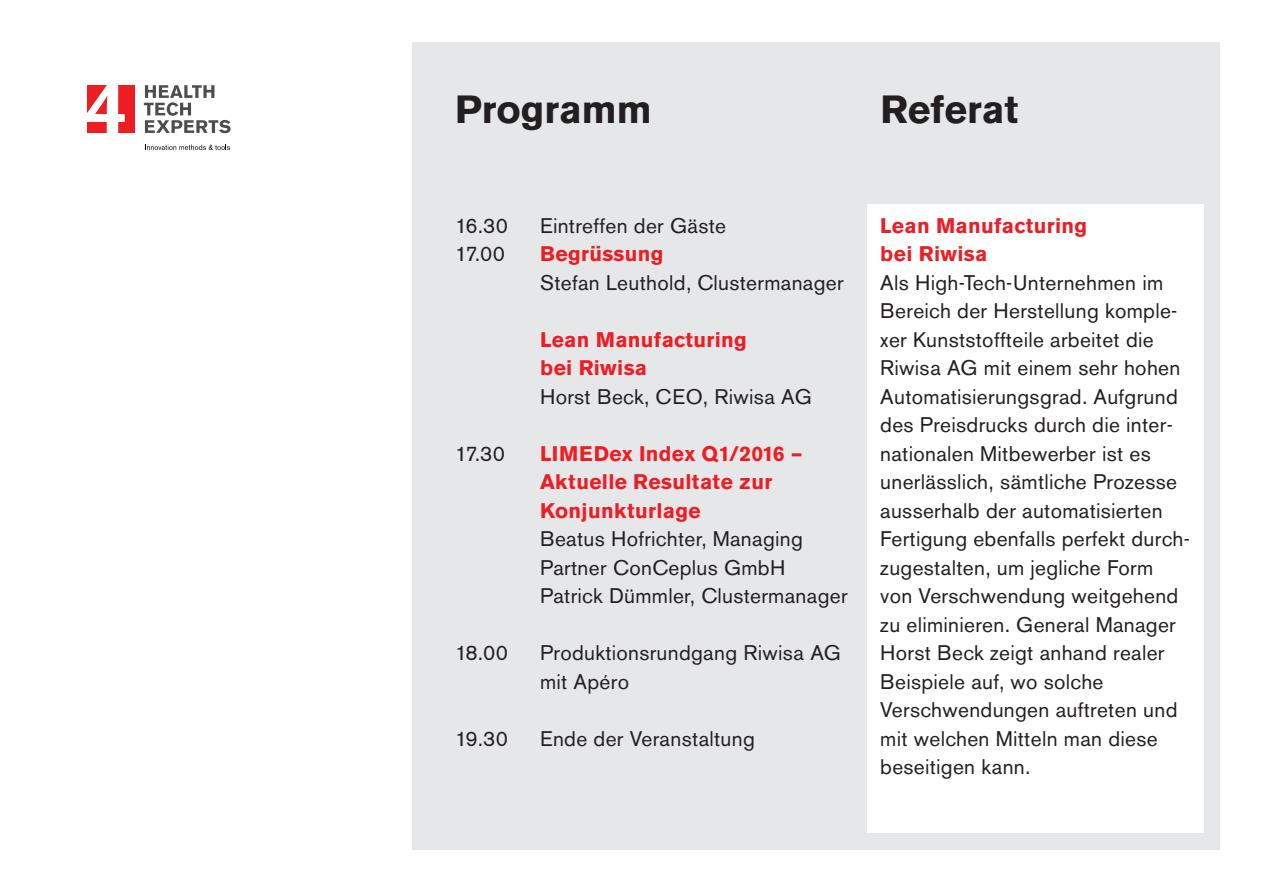
<style>
.page{position:relative;width:1263px;height:893px;background:#fff}
.page>*{position:absolute;margin:0;border:0;box-sizing:border-box;transform-origin:0 0}
.t1{font:700 39px "Akzidenz Grotesk BQ";color:#231f20}
.t2{font:21px/28.5px "Akzidenz Grotesk BQ";letter-spacing:.015em;color:#231f20}
.t3{font:700 21px/28.5px "Akzidenz Grotesk BQ";letter-spacing:.015em;color:#ee1d23}
</style>
<div class="page">
<div style="left:412px;top:43px;width:808px;height:807px;background:#e6e7e9"></div>
<div style="left:867px;top:204px;width:337px;height:629px;background:#fff"></div>
<svg style="left:144px;top:85px;width:87px;height:48px"></svg>
<div style="left:87px;top:85px;width:48px;height:48px;background:#ee1d23"></div>
<svg style="left:87px;top:85px;width:38px;height:48px"></svg>
<svg style="left:145px;top:145px;width:85px;height:5px"></svg>
<h1 class="t1" style="left:455px;top:88px;width:198px">Programm</h1>
<h1 class="t1" style="left:880px;top:88px;width:139px">Referat</h1>
<p class="t2" style="left:455px;top:212px;width:55px">16.30</p>
<p class="t2" style="left:540px;top:212px;width:188px">Eintreffen der Gäste</p>
<p class="t2" style="left:455px;top:240px;width:51px">17.00</p>
<p class="t3" style="left:540px;top:240px;width:125px">Begrüssung</p>
<p class="t2" style="left:540px;top:269px;width:305px">Stefan Leuthold, Clustermanager</p>
<p class="t3" style="left:540px;top:325px;width:208px">Lean Manufacturing bei Riwisa</p>
<p class="t2" style="left:540px;top:383px;width:273px">Horst Beck, CEO, Riwisa AG</p>
<p class="t2" style="left:455px;top:440px;width:51px">17.30</p>
<p class="t3" style="left:540px;top:439px;width:264px">LIMEDex Index Q1/2016 –<br>Aktuelle Resultate zur<br>Konjunkturlage</p>
<p class="t2" style="left:540px;top:525px;width:309px">Beatus Hofrichter, Managing<br>Partner ConCeplus GmbH<br>Patrick Dümmler, Clustermanager</p>
<p class="t2" style="left:455px;top:639px;width:55px">18.00</p>
<p class="t2" style="left:540px;top:639px;width:302px">Produktionsrundgang Riwisa AG mit Apéro</p>
<p class="t2" style="left:455px;top:725px;width:55px">19.30</p>
<p class="t2" style="left:540px;top:725px;width:216px">Ende der Veranstaltung</p>
<p class="t3" style="left:880px;top:211px;width:208px">Lean Manufacturing bei Riwisa</p>
<p class="t2" style="left:880px;top:269px;width:311px">Als High-Tech-Unternehmen im<br>Bereich der Herstellung komple&shy;xer Kunststoffteile arbeitet die<br>Riwisa AG mit einem sehr hohen<br>Automatisierungsgrad. Aufgrund des Preisdrucks durch die inter&shy;nationalen Mitbewerber ist es unerlässlich, sämtliche Prozesse ausserhalb der automatisierten<br>Fertigung ebenfalls perfekt durch&shy;zugestalten, um jegliche Form von Verschwendung weitgehend zu eliminieren. General Manager<br>Horst Beck zeigt anhand realer<br>Beispiele auf, wo solche<br>Verschwendungen auftreten und mit welchen Mitteln man diese beseitigen kann.</p>
</div>
